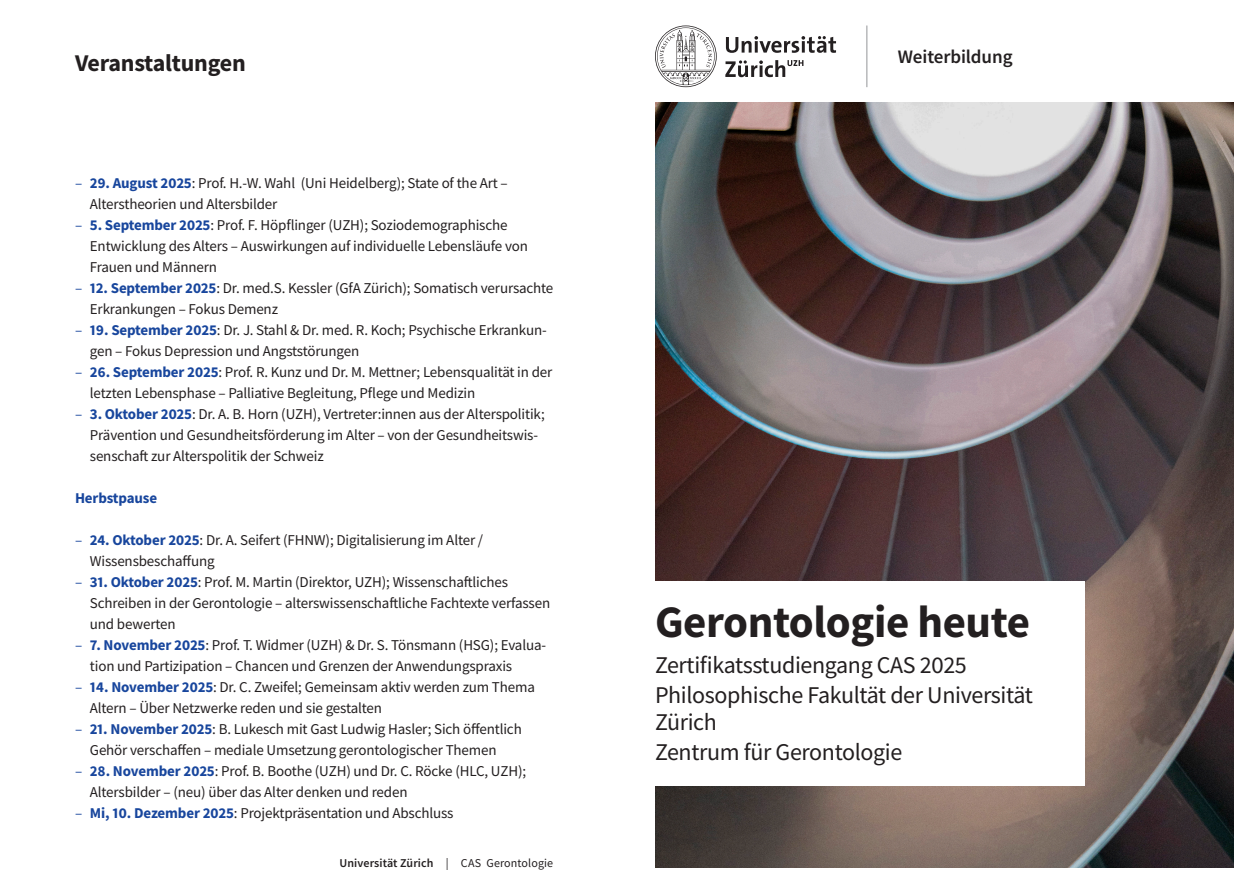
<style>
.page{position:relative;width:1259px;height:893px;background:#fff}
.page>*{position:absolute;margin:0;border:0;box-sizing:border-box;transform-origin:0 0}
._33__Haupttitel{font:700 45px "Source Sans Pro";letter-spacing:-.01em;color:#231f20}
._32__Untertitel{font:24px/27px "Source Sans Pro";letter-spacing:-.015em;color:#231f20}
._31__Titel{font:700 24px "Source Sans Pro";letter-spacing:-.01em;color:#231f20}
.t1{font:600 19.05px "Source Sans Pro";letter-spacing:-.005em;color:#231f20}
.t2{font:15px/21px "Source Sans Pro";letter-spacing:-.01em;color:#231f20}
._13__Grundschrift_Aufzählung{font:700 15px "Source Sans Pro";letter-spacing:-.01em;color:#18469d}
.Fusszeile_innen{font:600 12px "Source Sans Pro";letter-spacing:.01em;color:#231f20}
.s1{color:#18469d}
.s2{font-weight:700;color:#18469d}
.s3{font-weight:400}
</style>
<div class="page">
<img style="left:655px;top:102px;width:578px;height:765px">
<svg style="left:655px;top:26px;width:181px;height:61px"></svg>
<hr style="left:866px;top:26px;width:1px;height:61px;background:#939598">
<div style="left:629px;top:582px;width:456px;height:204px;background:#fff"></div>
<p class="_31__Titel" style="left:75px;top:47px;width:172px">Veranstaltungen</p>
<p class="t2" style="left:90px;top:172px;width:419px;text-indent:-15px"><span class="s1">–</span> <span class="s2">29. August 2025</span>: Prof. H.-W. Wahl (Uni Heidelberg); State of the Art –<br>Alterstheorien und Altersbilder</p>
<p class="t2" style="left:90px;top:214px;width:440px;text-indent:-15px"><span class="s1">–</span> <span class="s2">5. September 2025</span>: Prof. F. Höpflinger (UZH); Soziodemographische<br>Entwicklung des Alters – Auswirkungen auf individuelle Lebensläufe von<br>Frauen und Männern</p>
<p class="t2" style="left:90px;top:277px;width:465px;text-indent:-15px"><span class="s1">–</span> <span class="s2">12. September 2025</span>: Dr. med.S. Kessler (GfA Zürich); Somatisch verursachte<br>Erkrankungen – Fokus Demenz</p>
<p class="t2" style="left:90px;top:319px;width:458px;text-indent:-15px"><span class="s1">–</span> <span class="s2">19. September 2025</span>: Dr. J. Stahl &amp; Dr. med. R. Koch; Psychische Erkrankun&shy;gen – Fokus Depression und Angststörungen</p>
<p class="t2" style="left:90px;top:361px;width:464px;text-indent:-15px"><span class="s1">–</span> <span class="s2">26. September 2025</span>: Prof. R. Kunz und Dr. M. Mettner; Lebensqualität in der letzten Lebensphase – Palliative Begleitung, Pflege und Medizin</p>
<p class="t2" style="left:90px;top:403px;width:456px;text-indent:-15px"><span class="s1">–</span> <span class="s2">3. Oktober 2025</span>: Dr. A. B. Horn (UZH), Vertreter:innen aus der Alterspolitik;<br>Prävention und Gesundheitsförderung im Alter – von der Gesundheitswis&shy;senschaft zur Alterspolitik der Schweiz</p>
<p class="_13__Grundschrift_Aufzählung" style="left:75px;top:488px;width:84px">Herbstpause</p>
<p class="t2" style="left:90px;top:529px;width:395px;text-indent:-15px"><span class="s1">–</span> <span class="s2">24. Oktober 2025</span>: Dr. A. Seifert (FHNW); Digitalisierung im Alter /<br>Wissensbeschaffung</p>
<p class="t2" style="left:90px;top:571px;width:462px;text-indent:-15px"><span class="s1">–</span> <span class="s2">31. Oktober 2025</span>: Prof. M. Martin (Direktor, UZH); Wissenschaftliches<br>Schreiben in der Gerontologie – alterswissenschaftliche Fachtexte verfassen und bewerten</p>
<p class="t2" style="left:90px;top:634px;width:458px;text-indent:-15px"><span class="s1">–</span> <span class="s2">7. November 2025</span>: Prof. T. Widmer (UZH) &amp; Dr. S. Tönsmann (HSG); Evalua&shy;tion und Partizipation – Chancen und Grenzen der Anwendungspraxis</p>
<p class="t2" style="left:90px;top:676px;width:446px;text-indent:-15px"><span class="s1">–</span> <span class="s2">14. November 2025</span>: Dr. C. Zweifel; Gemeinsam aktiv werden zum Thema<br>Altern – Über Netzwerke reden und sie gestalten</p>
<p class="t2" style="left:90px;top:718px;width:433px;text-indent:-15px"><span class="s1">–</span> <span class="s2">21. November 2025</span>: B. Lukesch mit Gast Ludwig Hasler; Sich öffentlich<br>Gehör verschaffen – mediale Umsetzung gerontologischer Themen</p>
<p class="t2" style="left:90px;top:760px;width:438px;text-indent:-15px"><span class="s1">–</span> <span class="s2">28. November 2025</span>: Prof. B. Boothe (UZH) und Dr. C. Röcke (HLC, UZH);<br>Altersbilder – (neu) über das Alter denken und reden</p>
<p class="t2" style="left:75px;top:802px;width:380px"><span class="s1">–</span> <span class="s2">Mi, 10. Dezember 2025</span>: Projektpräsentation und Abschluss</p>
<p class="Fusszeile_innen" style="left:339px;top:856px;width:215px">Universität Zürich <span class="s3">| CAS Gerontologie</span></p>
<p class="t1" style="left:897px;top:45px;width:116px">Weiterbildung</p>
<p class="_33__Haupttitel" style="left:655px;top:591px;width:376px">Gerontologie heute</p>
<p class="_32__Untertitel" style="left:655px;top:652px;width:313px">Zertifikatsstudiengang CAS 2025</p>
<p class="_32__Untertitel" style="left:655px;top:682px;width:379px">Philosophische Fakultät der Universität<br>Zürich</p>
<p class="_32__Untertitel" style="left:655px;top:739px;width:249px">Zentrum für Gerontologie</p>
</div>
